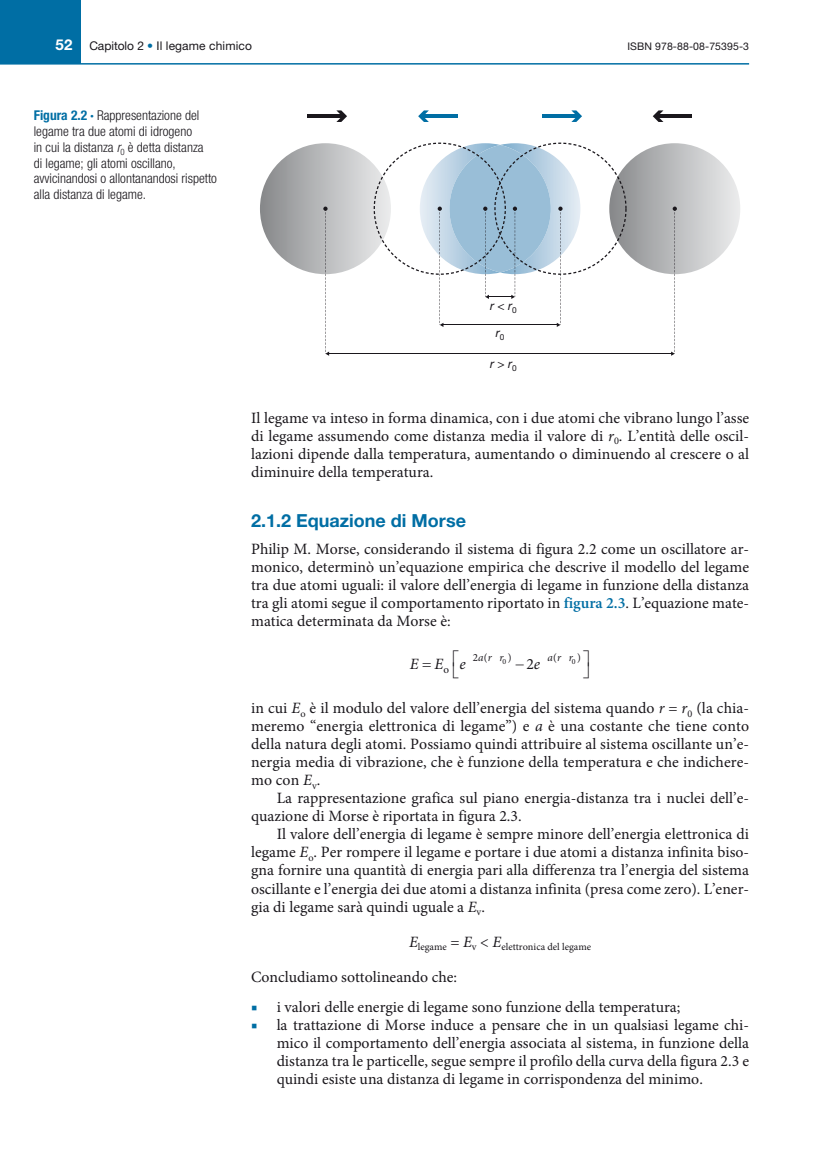
<style>
.page{position:relative;width:830px;height:1149px;background:#fff}
.page>*{position:absolute;margin:0;border:0;box-sizing:border-box;transform-origin:0 0}
.t1{font:700 18px "Helvetica Neue LT Std";color:#006ea4}
.t2{font:15.75px/18px "Minion Pro";color:#1a171c;text-align:justify}
.t3{font:italic 15.75px "Minion Pro";color:#1a171c}
.t4{font:300 condensed 13.5px/15.8px "Helvetica Neue LT Std";color:#1a171c}
.t5{font:12px "Helvetica Neue LT Std";letter-spacing:.01em;color:#1a171c}
.t6{font:italic 12px "Helvetica Neue LT Std";color:#1a171c}
.t7{font:italic 10.95px "Minion Pro";color:#1a171c}
.t8{font:10.95px "Minion Pro";color:#1a171c}
.t9{font:10.5px "Helvetica Neue LT Std";letter-spacing:.01em;color:#1a171c}
.t10{font:10.2px "Minion Pro";color:#1a171c}
.t11{font:7.8px "Minion Pro";color:#1a171c}
.s1{font-weight:700;font-size:15px;color:#fff}
.s2{color:#006ea4}
.s3{font-weight:700;color:#006ea4}
.s4{font-style:italic}
.s5{font-style:normal}
.s6{font-weight:600;color:#006ea4}
</style>
<div class="page">
<div style="left:0;top:0;width:81px;height:64px;background:#006ea4"></div>
<hr style="left:0;top:63px;width:748px;height:2px;background:#006ea4">
<svg style="left:260px;top:143px;width:131px;height:131px;background:#b6b7b9"></svg>
<svg style="left:609px;top:143px;width:131px;height:131px;background:#bdbfc0"></svg>
<hr style="left:308px;top:114px;width:35px;height:4px;background:#1a171c">
<svg style="left:336px;top:110px;width:11px;height:12px"></svg>
<hr style="left:542px;top:114px;width:35px;height:4px;background:#006ea4">
<svg style="left:571px;top:110px;width:10px;height:12px"></svg>
<hr style="left:656px;top:114px;width:35px;height:4px;background:#1a171c">
<svg style="left:652px;top:110px;width:11px;height:12px"></svg>
<hr style="left:422px;top:114px;width:35px;height:4px;background:#006ea4">
<svg style="left:418px;top:110px;width:10px;height:12px"></svg>
<hr style="left:328px;top:353px;width:343px;height:1px;background:#1a171c">
<svg style="left:323px;top:206px;width:6px;height:150px"></svg>
<svg style="left:670px;top:206px;width:6px;height:150px"></svg>
<svg style="left:373px;top:142px;width:253px;height:185px"></svg>
<p class="t5" style="left:55px;top:41px;width:198px"><span class="s1">52</span> Capitolo 2 <span class="s2">•</span> Il legame chimico</p>
<p class="t9" style="left:627px;top:43px;width:123px">ISBN 978-88-08-75395-3</p>
<p class="t4" style="left:34px;top:109px;width:185px"><span class="s3">Figura 2.2 ·</span> Rappresentazione del legame tra due atomi di idrogeno<br>in cui la distanza <span class="s4">r</span><sub>0</sub> è detta distanza<br>di legame; gli atomi oscillano, avvicinandosi o allontanandosi rispetto alla distanza di legame.</p>
<p class="t6" style="left:490px;top:302px;width:28px">r <span class="s5">&lt;</span> r<sub>0</sub></p>
<p class="t6" style="left:495px;top:329px;width:10px">r<sub>0</sub></p>
<p class="t6" style="left:490px;top:359px;width:28px">r <span class="s5">&gt;</span> r<sub>0</sub></p>
<p class="t2" style="left:251px;top:410px;width:499px">Il legame va inteso in forma dinamica, con i due atomi che vibrano lungo l’asse di legame assumendo come distanza media il valore di <span class="s4">r</span><sub>0</sub>. L’entità delle oscil&shy;lazioni dipende dalla temperatura, aumentando o diminuendo al crescere o al diminuire della temperatura.</p>
<p class="t1" style="left:251px;top:514px;width:216px">2.1.2 Equazione di Morse</p>
<p class="t2" style="left:251px;top:541px;width:499px">Philip M. Morse, considerando il sistema di figura 2.2 come un oscillatore ar&shy;monico, determinò un’equazione empirica che descrive il modello del legame tra due atomi uguali: il valore dell’energia di legame in funzione della distanza tra gli atomi segue il comportamento riportato in <span class="s6">figura 2.3</span>. L’equazione mate&shy;matica determinata da Morse è:</p>
<p class="t7" style="left:478px;top:653px;width:35px">ar r<span class="s5">)</span></p>
<p class="t7" style="left:547px;top:653px;width:35px">ar r<span class="s5">)</span></p>
<p class="t8" style="left:472px;top:653px;width:17px">2 (</p>
<p class="t8" style="left:553px;top:653px;width:5px">(</p>
<p class="t3" style="left:410px;top:657px;width:57px">EEe</p>
<p class="t2" style="left:515px;top:655px;width:26px">−2<span class="s4">e</span></p>
<p class="t11" style="left:502px;top:658px;width:5px">0</p>
<p class="t11" style="left:571px;top:658px;width:5px">0</p>
<p class="t8" style="left:443px;top:665px;width:7px">o</p>
<p class="t2" style="left:251px;top:700px;width:499px">in cui <span class="s4">E</span><sub>o</sub> è il modulo del valore dell’energia del sistema quando <span class="s4">r</span> = <span class="s4">r</span><sub>0</sub> (la chia&shy;meremo “energia elettronica di legame”) e <span class="s4">a</span> è una costante che tiene conto della natura degli atomi. Possiamo quindi attribuire al sistema oscillante un’e&shy;nergia media di vibrazione, che è funzione della temperatura e che indichere&shy;mo con <span class="s4">E</span><sub>v</sub>.</p>
<p class="t2" style="left:251px;top:790px;width:499px;text-indent:26px">La rappresentazione grafica sul piano energia-distanza tra i nuclei dell’e&shy;quazione di Morse è riportata in figura 2.3.</p>
<p class="t2" style="left:251px;top:826px;width:499px;text-indent:26px">Il valore dell’energia di legame è sempre minore dell’energia elettronica di legame <span class="s4">E</span><sub>o</sub>. Per rompere il legame e portare i due atomi a distanza infinita biso&shy;gna fornire una quantità di energia pari alla differenza tra l’energia del sistema oscillante e l’energia dei due atomi a distanza infinita (presa come zero). L’ener&shy;gia di legame sarà quindi uguale a <span class="s4">E</span><sub>v</sub>.</p>
<p class="t10" style="left:409px;top:942px;width:183px"><sup>E</sup>legame <sup>=</sup> <sup>E</sup>v <sup>&lt;</sup> <sup>E</sup>elettronica del legame</p>
<p class="t2" style="left:251px;top:968px;width:207px">Concludiamo sottolineando che:</p>
<p class="t2" style="left:251px;top:999px;width:430px"><span class="s2">■</span> i valori delle energie di legame sono funzione della temperatura;</p>
<p class="t2" style="left:276px;top:1017px;width:474px;text-indent:-26px"><span class="s2">■</span> la trattazione di Morse induce a pensare che in un qualsiasi legame chi&shy;mico il comportamento dell’energia associata al sistema, in funzione della distanza tra le particelle, segue sempre il profilo della curva della figura 2.3 e quindi esiste una distanza di legame in corrispondenza del minimo.</p>
</div>
